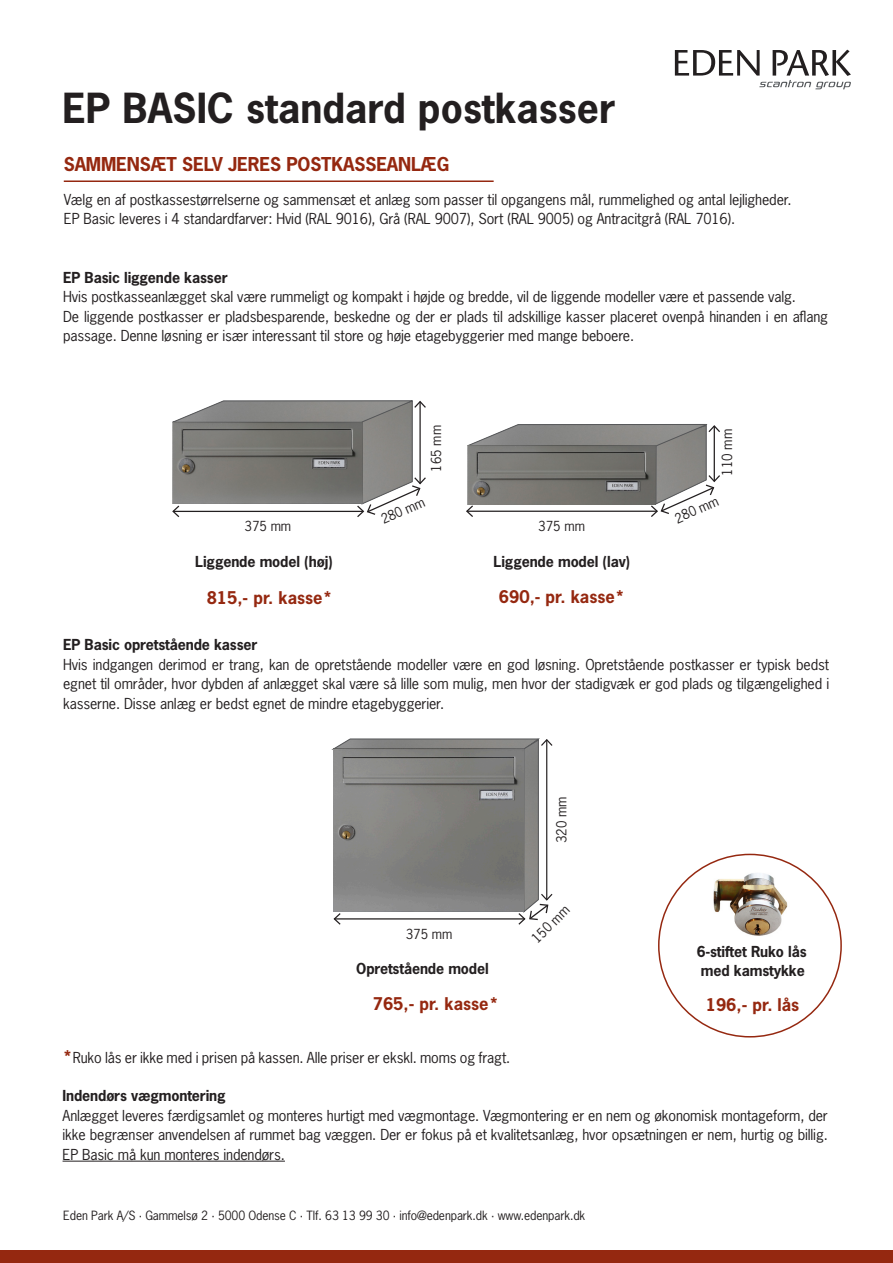
<style>
.page{position:relative;width:893px;height:1263px;background:#fff}
.page>*{position:absolute;margin:0;border:0;box-sizing:border-box;transform-origin:0 0}
.overskrift{font:700 39px "News Gothic Std";color:#231f20}
.mellemrubrik_rød{font:700 18px "News Gothic Std";letter-spacing:-.01em;color:#952810}
.bagside_overskrift{font:700 16.5px "News Gothic Std";color:#952810}
.brødtekst{font:14.25px/19.5px "News Gothic Std";letter-spacing:-.01em;color:#231f20;text-align:justify}
.brødtekst-2{font:700 14.25px "News Gothic Std";letter-spacing:-.01em;color:#231f20}
.t1{font:13.2px "News Gothic Std";color:#231f20}
.t2{font:13.05px "News Gothic Std";color:#231f20}
.t3{font:12.9px "News Gothic Std";color:#231f20}
.adresse{font:12px "News Gothic Std";letter-spacing:-.01em;color:#231f20}
.s1{font-weight:700;font-size:16.5px;color:#952810}
</style>
<div class="page">
<div style="left:0;top:1250px;width:893px;height:13px;background:#952810"></div>
<svg style="left:675px;top:50px;width:176px;height:39px"></svg>
<svg style="left:172px;top:400px;width:254px;height:117px"></svg>
<svg style="left:466px;top:424px;width:254px;height:93px"></svg>
<hr style="left:64px;top:180px;width:430px;height:2px;background:#952810">
<svg style="left:333px;top:738px;width:220px;height:187px"></svg>
<img style="left:333px;top:749px;width:191px;height:162px">
<hr style="left:63px;top:1161px;width:222px;height:1px;background:#231f20">
<img style="left:713px;top:873px;width:75px;height:63px">
<p class="overskrift" style="left:63px;top:82px;width:554px">EP BASIC standard postkasser</p>
<p class="mellemrubrik_rød" style="left:64px;top:153px;width:387px">SAMMENSÆT SELV JERES POSTKASSEANLÆG</p>
<p class="brødtekst" style="left:64px;top:190px;width:729px">Vælg en af postkassestørrelserne og sammensæt et anlæg som passer til opgangens mål, rummelighed og antal lejligheder.</p>
<p class="brødtekst" style="left:64px;top:209px;width:673px">EP Basic leveres i 4 standardfarver: Hvid (RAL 9016), Grå (RAL 9007), Sort (RAL 9005) og Antracitgrå (RAL 7016).</p>
<p class="brødtekst-2" style="left:63px;top:268px;width:166px">EP Basic liggende kasser</p>
<p class="brødtekst" style="left:63px;top:287px;width:734px">Hvis postkasseanlægget skal være rummeligt og kompakt i højde og bredde, vil de liggende modeller være et passende valg.</p>
<p class="brødtekst" style="left:63px;top:307px;width:767px">De liggende postkasser er pladsbesparende, beskedne og der er plads til adskillige kasser placeret ovenpå hinanden i en aflang passage. Denne løsning er især interessant til store og høje etagebyggerier med mange beboere.</p>
<p class="t3" style="left:428px;top:471px;width:48px;rotate:-90deg">165 mm</p>
<p class="t3" style="left:378px;top:512px;width:48px;rotate:-24deg">280 mm</p>
<p class="t2" style="left:245px;top:518px;width:48px">375 mm</p>
<p class="t2" style="left:538px;top:518px;width:48px">375 mm</p>
<p class="brødtekst-2" style="left:195px;top:552px;width:139px">Liggende model (høj)</p>
<p class="brødtekst-2" style="left:494px;top:552px;width:138px">Liggende model (lav)</p>
<p class="bagside_overskrift" style="left:207px;top:587px;width:128px">815,- pr. kasse*</p>
<p class="bagside_overskrift" style="left:499px;top:586px;width:128px">690,- pr. kasse*</p>
<p class="t1" style="left:719px;top:476px;width:49px;rotate:-90deg">110 mm</p>
<p class="t3" style="left:672px;top:511px;width:48px;rotate:-24deg">280 mm</p>
<p class="brødtekst-2" style="left:63px;top:635px;width:196px">EP Basic opretstående kasser</p>
<p class="brødtekst" style="left:63px;top:654px;width:768px">Hvis indgangen derimod er trang, kan de opretstående modeller være en god løsning. Opretstående postkasser er typisk bedst egnet til områder, hvor dybden af anlægget skal være så lille som mulig, men hvor der stadigvæk er god plads og tilgængelighed i kasserne. Disse anlæg er bedst egnet de mindre etagebyggerier.</p>
<p class="t2" style="left:553px;top:843px;width:48px;rotate:-90deg">320 mm</p>
<p class="t2" style="left:406px;top:925px;width:48px">375 mm</p>
<p class="brødtekst-2" style="left:356px;top:959px;width:134px">Opretstående model</p>
<p class="bagside_overskrift" style="left:373px;top:993px;width:128px">765,- pr. kasse*</p>
<p class="brødtekst" style="left:63px;top:1048px;width:449px"><span class="s1">*</span>Ruko lås er ikke med i prisen på kassen. Alle priser er ekskl. moms og fragt.</p>
<p class="t2" style="left:528px;top:934px;width:48px;rotate:-45deg">150 mm</p>
<p class="brødtekst-2" style="left:697px;top:942px;width:112px">6-stiftet Ruko lås</p>
<p class="brødtekst-2" style="left:701px;top:961px;width:105px">med kamstykke</p>
<p class="bagside_overskrift" style="left:706px;top:993px;width:95px">196,- pr. lås</p>
<p class="brødtekst-2" style="left:63px;top:1086px;width:165px">Indendørs vægmontering</p>
<p class="brødtekst" style="left:63px;top:1105px;width:767px">Anlægget leveres færdigsamlet og monteres hurtigt med vægmontage. Vægmontering er en nem og økonomisk montageform, der ikke begrænser anvendelsen af rummet bag væggen. Der er fokus på et kvalitetsanlæg, hvor opsætningen er nem, hurtig og billig.<br>EP Basic må kun monteres indendørs.</p>
<p class="adresse" style="left:63px;top:1207px;width:524px">Eden Park A/S · Gammelsø 2 · 5000 Odense C · Tlf. 63 13 99 30 · info@edenpark.dk · www.edenpark.dk</p>
</div>
